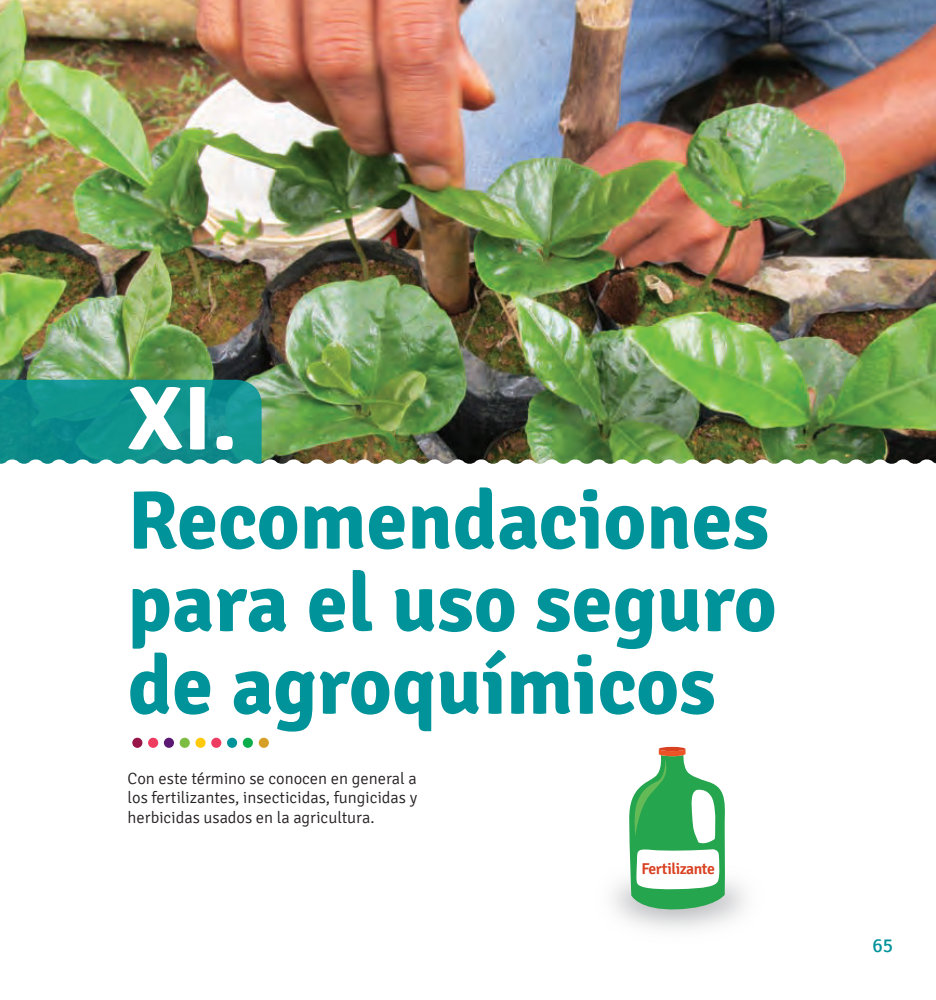
<style>
.page{position:relative;width:936px;height:1000px;background:#fff}
.page>*{position:absolute;margin:0;border:0;box-sizing:border-box;transform-origin:0 0}
.t1{font:700 90px "Signika";color:#fff}
.t2{font:700 82.5px/82.5px "Signika";color:#00949a;text-align:justify}
.t3{font:19.5px "Signika";color:#00949a}
.t4{font:300 16.5px/19.5px "Signika";color:#231f20;text-align:justify}
.t5{font:600 15.6px "Signika";letter-spacing:-.03em;color:#d94121}
</style>
<div class="page">
<img style="left:0;top:0;width:935px;height:458px">
<svg style="left:0;top:379px;width:261px;height:79px;background:#11908d"></svg>
<svg style="left:0;top:458px;width:935px;height:290px"></svg>
<img style="left:613px;top:832px;width:133px;height:98px">
<svg style="left:658px;top:746px;width:27px;height:5px"></svg>
<svg style="left:629px;top:748px;width:95px;height:161px"></svg>
<div style="left:259px;top:737px;width:10px;height:10px;background:#d69f28;border-radius:50%"></div>
<div style="left:243px;top:737px;width:10px;height:10px;background:#0cae4c;border-radius:50%"></div>
<div style="left:227px;top:737px;width:10px;height:10px;background:#00949a;border-radius:50%"></div>
<div style="left:211px;top:737px;width:10px;height:10px;background:#ee3b60;border-radius:50%"></div>
<div style="left:195px;top:737px;width:10px;height:10px;background:#feca0a;border-radius:50%"></div>
<div style="left:180px;top:737px;width:10px;height:10px;background:#7cbd42;border-radius:50%"></div>
<div style="left:164px;top:737px;width:10px;height:10px;background:#5b1973;border-radius:50%"></div>
<div style="left:148px;top:737px;width:10px;height:10px;background:#ee3b60;border-radius:50%"></div>
<div style="left:132px;top:737px;width:10px;height:10px;background:#971548;border-radius:50%"></div>
<h1 class="t1" style="left:128px;top:364px;width:111px">XI.</h1>
<h2 class="t2" style="left:128px;top:480px;width:650px">Recomendaciones para el uso seguro de agroquímicos</h2>
<p class="t4" style="left:128px;top:768px;width:291px">Con este término se conocen en general a los fertilizantes, insecticidas, fungicidas y herbicidas usados en la agricultura.</p>
<p class="t5" style="left:641px;top:859px;width:75px">Fertilizante</p>
<p class="t3" style="left:872px;top:934px;width:22px">65</p>
</div>
